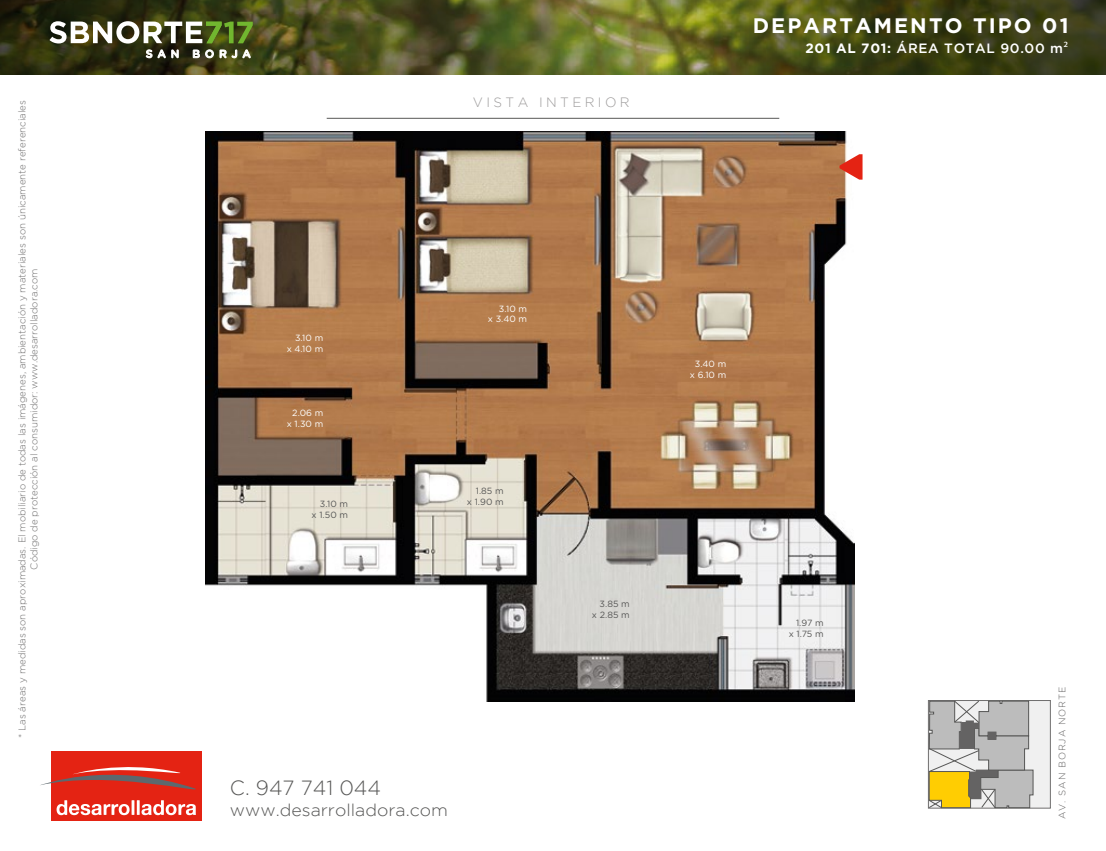
<style>
.page{position:relative;width:1106px;height:851px;background:#fff}
.page>*{position:absolute;margin:0;border:0;box-sizing:border-box;transform-origin:0 0}
.t1{font:700 21px "Gotham";letter-spacing:.1em;color:#fff}
.t2{font:300 20.55px "Gotham";color:#575756}
.t3{font:300 16.95px "Gotham";color:#575756;scale:1.05 1}
.t4{font:500 13.5px "Gotham";letter-spacing:.05em;color:#fff}
.t5{font:300 13.5px "Gotham";letter-spacing:.25em;color:#9d9b9b}
.t6{font:300 9.75px/11.7px "Gotham";color:#706f6f;text-align:center}
.t7{font:300 9.45px "Gotham Rounded";letter-spacing:.1em;color:#646363}
.t8{font:9px/10.8px "Gotham Rounded";color:#fff;text-align:right}
.t9{font:9px/10.8px "Gotham Rounded";color:#575756;text-align:right}
.s1{font-weight:700}
.s2{font-family:"Myriad Pro";font-weight:400}
</style>
<div class="page">
<div style="left:51px;top:751px;width:150px;height:69px;background:#e42313"></div>
<svg style="left:40px;top:767px;width:156px;height:23px"></svg>
<svg style="left:57px;top:800px;width:139px;height:15px"></svg>
<img style="left:206px;top:131px;width:648px;height:570px">
<div style="left:928px;top:700px;width:122px;height:108px;background:#f0f0f0;border:1px solid #706f6f"></div>
<svg style="left:929px;top:700px;width:104px;height:107px"></svg>
<svg style="left:839px;top:154px;width:23px;height:25px"></svg>
<hr style="left:327px;top:118px;width:452px;height:1px;background:#575756">
<img style="left:0;top:0;width:1106px;height:74px">
<svg style="left:49px;top:21px;width:204px;height:38px"></svg>
<p class="t6" style="left:16px;top:738px;width:639px;rotate:-90deg">* Las áreas y medidas son aproximadas. El mobiliario de todas las imágenes, ambientación y materiales son únicamente referenciales<br>Código de protección al consumidor: www.desarrolladora.com</p>
<h3 class="t5" style="left:473px;top:95px;width:158px">VISTA INTERIOR</h3>
<h1 class="t1" style="left:752px;top:13px;width:317px">DEPARTAMENTO TIPO 01</h1>
<h3 class="t4" style="left:805px;top:41px;width:264px"><span class="s1">201 AL 701:</span> ÁREA TOTAL 90.00 m<span class="s2">²</span></h3>
<p class="t8" style="left:287px;top:332px;width:38px">3.10 m<br>x 4.10 m</p>
<p class="t8" style="left:287px;top:407px;width:38px">2.06 m x 1.30 m</p>
<p class="t9" style="left:311px;top:498px;width:38px">3.10 m<br>x 1.50 m</p>
<p class="t8" style="left:488px;top:302px;width:41px">3.10 m<br>x 3.40 m</p>
<p class="t9" style="left:467px;top:485px;width:38px">1.85 m<br>x 1.90 m</p>
<h2 class="t2" style="left:230px;top:776px;width:153px">C. 947 741 044</h2>
<h3 class="t3" style="left:230px;top:800px;width:209px">www.desarrolladora.com</h3>
<p class="t8" style="left:690px;top:358px;width:38px;text-align:center">3.40 m x 6.10 m</p>
<p class="t9" style="left:592px;top:598px;width:39px">3.85 m<br>x 2.85 m</p>
<p class="t9" style="left:788px;top:617px;width:36px">1.97 m x 1.75 m</p>
<p class="t7" style="left:1055px;top:819px;width:134px;rotate:-90deg">AV. SAN BORJA NORTE</p>
</div>
